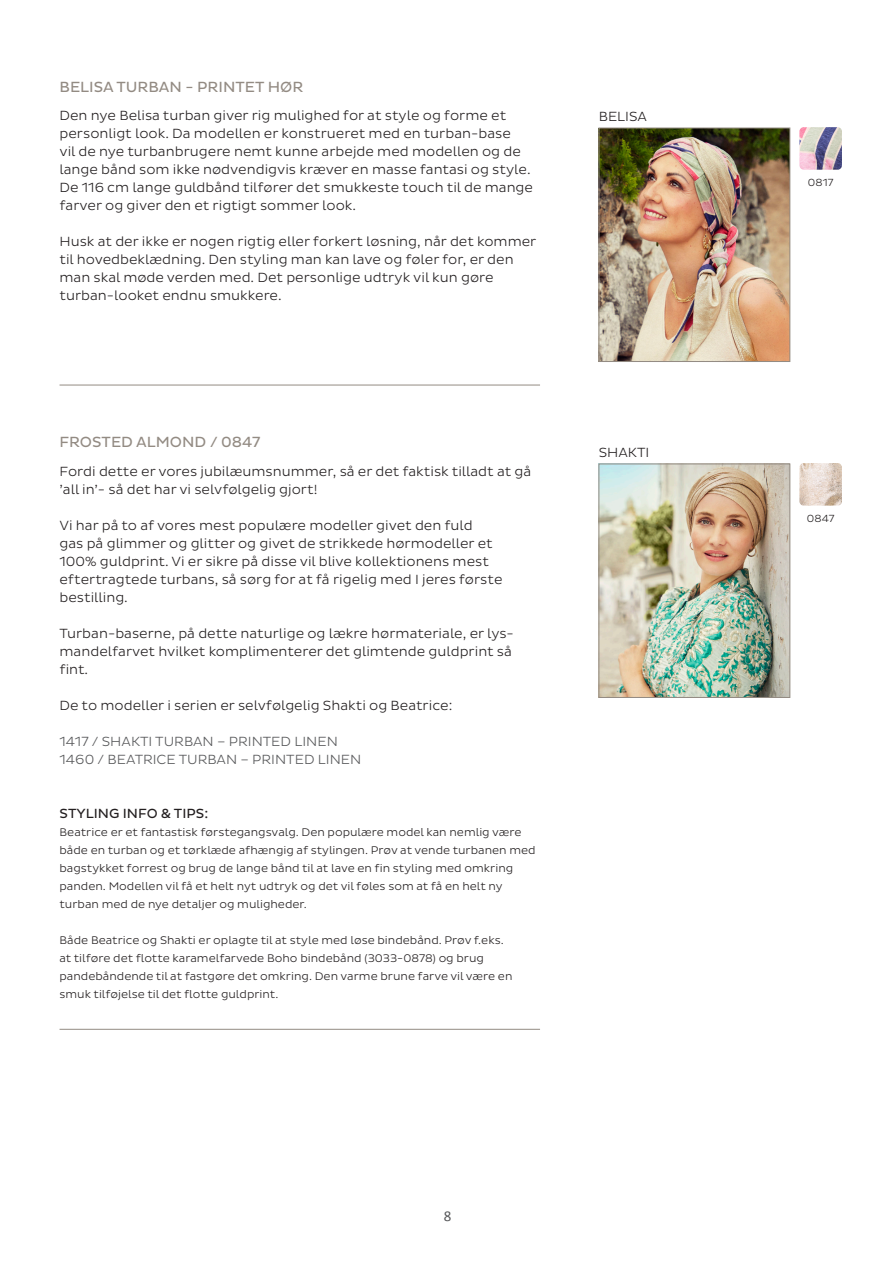
<style>
.page{position:relative;width:893px;height:1263px;background:#fff}
.page>*{position:absolute;margin:0;border:0;box-sizing:border-box;transform-origin:0 0}
.Under_Overskrifter{font:15px "Pluto Sans";color:#938b83}
.t1{font:15px "Calibri";color:#57585a}
.Brødtekst{font:300 13.5px/18px "Pluto Sans";color:#231f20}
.Brødtekst-2{font:300 13.5px "Pluto Sans";color:#57585a}
.Brødtekst-3{font:13.5px "Pluto Sans";color:#231f20}
.Brødtekst-4{font:300 11.25px/18px "Pluto Sans";color:#231f20}
.t2{font:300 10.5px "Pluto Sans";letter-spacing:.015em;color:#231f20}
</style>
<div class="page">
<img style="left:601px;top:130px;width:187px;height:230px">
<div style="left:599px;top:128px;width:191px;height:234px;border:1px solid #938b83"></div>
<img style="left:601px;top:466px;width:187px;height:230px">
<div style="left:599px;top:464px;width:191px;height:234px;border:1px solid #938b83"></div>
<img style="left:799px;top:127px;width:43px;height:43px">
<img style="left:799px;top:463px;width:43px;height:43px">
<hr style="left:60px;top:385px;width:480px;height:1px;background:#938b83">
<hr style="left:60px;top:1029px;width:480px;height:1px;background:#938b83">
<p class="Under_Overskrifter" style="left:60px;top:78px;width:245px">BELISA TURBAN - PRINTET HØR</p>
<p class="Brødtekst" style="left:60px;top:107px;width:475px">Den nye Belisa turban giver rig mulighed for at style og forme et personligt look. Da modellen er konstrueret med en turban-base<br>vil de nye turbanbrugere nemt kunne arbejde med modellen og de lange bånd som ikke nødvendigvis kræver en masse fantasi og style.<br>De 116 cm lange guldbånd tilfører det smukkeste touch til de mange farver og giver den et rigtigt sommer look.</p>
<p class="Brødtekst" style="left:60px;top:233px;width:478px">Husk at der ikke er nogen rigtig eller forkert løsning, når det kommer til hovedbeklædning. Den styling man kan lave og føler for, er den man skal møde verden med. Det personlige udtryk vil kun gøre turban-looket endnu smukkere.</p>
<p class="Under_Overskrifter" style="left:60px;top:434px;width:202px">FROSTED ALMOND / 0847</p>
<p class="Brødtekst" style="left:60px;top:462px;width:473px">Fordi dette er vores jubilæumsnummer, så er det faktisk tilladt at gå ’all in’- så det har vi selvfølgelig gjort!</p>
<p class="Brødtekst" style="left:60px;top:516px;width:444px">Vi har på to af vores mest populære modeller givet den fuld<br>gas på glimmer og glitter og givet de strikkede hørmodeller et 100% guldprint. Vi er sikre på disse vil blive kollektionens mest eftertragtede turbans, så sørg for at få rigelig med I jeres første bestilling.</p>
<p class="Brødtekst" style="left:60px;top:624px;width:456px">Turban-baserne, på dette naturlige og lækre hørmateriale, er lys&shy;mandelfarvet hvilket komplimenterer det glimtende guldprint så fint.</p>
<p class="Brødtekst" style="left:60px;top:696px;width:394px">De to modeller i serien er selvfølgelig Shakti og Beatrice:</p>
<p class="Brødtekst-2" style="left:60px;top:734px;width:280px">1417 / SHAKTI TURBAN – PRINTED LINEN</p>
<p class="Brødtekst-2" style="left:60px;top:752px;width:303px">1460 / BEATRICE TURBAN – PRINTED LINEN</p>
<p class="Brødtekst-3" style="left:60px;top:806px;width:150px">STYLING INFO &amp; TIPS:</p>
<p class="Brødtekst-4" style="left:60px;top:823px;width:478px">Beatrice er et fantastisk førstegangsvalg. Den populære model kan nemlig være både en turban og et tørklæde afhængig af stylingen. Prøv at vende turbanen med bagstykket forrest og brug de lange bånd til at lave en fin styling med omkring panden. Modellen vil få et helt nyt udtryk og det vil føles som at få en helt ny turban med de nye detaljer og muligheder.</p>
<p class="Brødtekst-4" style="left:60px;top:931px;width:454px">Både Beatrice og Shakti er oplagte til at style med løse bindebånd. Prøv f.eks. at tilføre det flotte karamelfarvede Boho bindebånd (3033-0878) og brug pandebåndende til at fastgøre det omkring. Den varme brune farve vil være en smuk tilføjelse til det flotte guldprint.</p>
<p class="Brødtekst" style="left:599px;top:107px;width:50px">BELISA</p>
<p class="Brødtekst" style="left:599px;top:443px;width:52px">SHAKTI</p>
<p class="t1" style="left:444px;top:1205px;width:9px">8</p>
<p class="t2" style="left:808px;top:177px;width:27px">0817</p>
<p class="t2" style="left:807px;top:512px;width:29px">0847</p>
</div>
